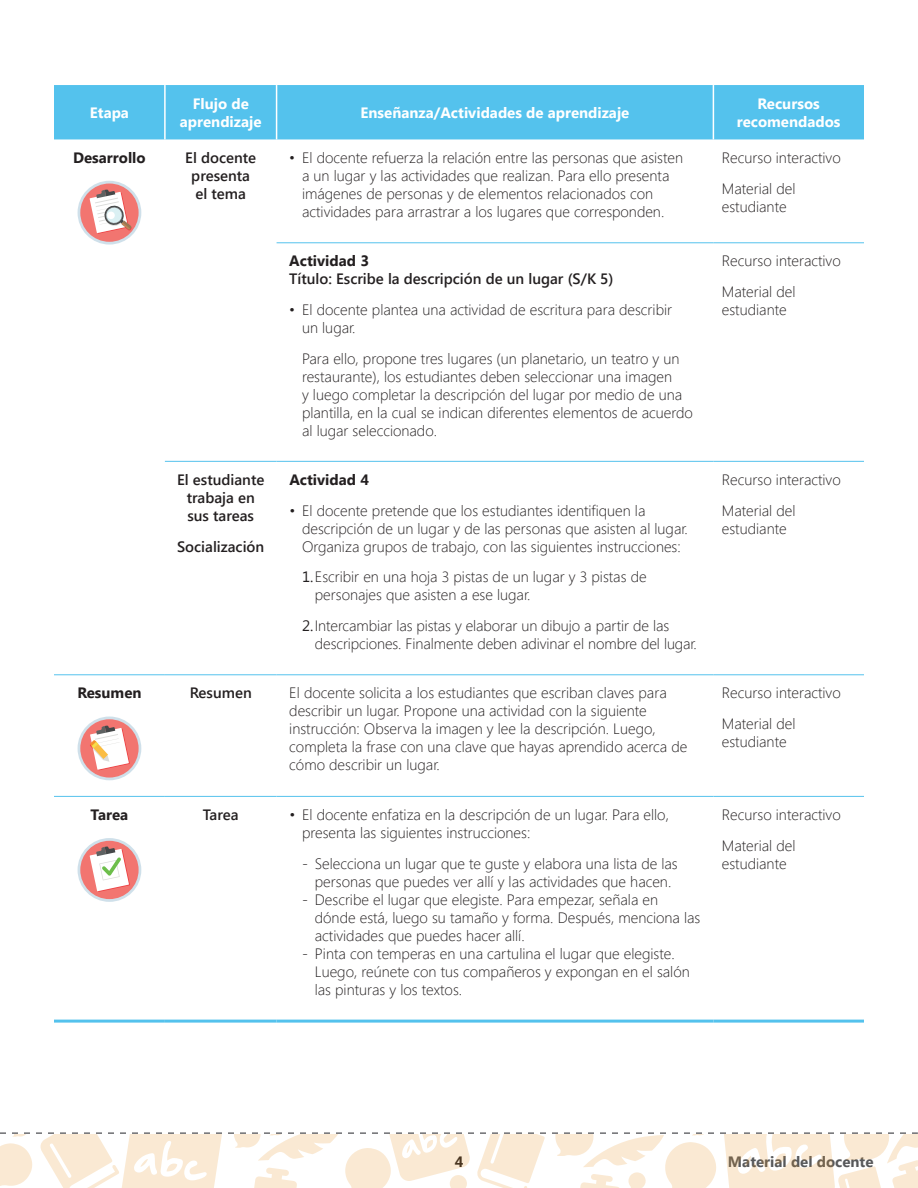
<style>
.page{position:relative;width:918px;height:1188px;background:#fff}
.page>*{position:absolute;margin:0;border:0;box-sizing:border-box;transform-origin:0 0}
.t1{font:300 15px/18px "Segoe UI";color:#231f20}
.t2{font:600 15px/18px "Segoe UI";color:#231f20;text-align:center}
.t3{font:700 15px/18px "Segoe UI";color:#fff;text-align:center}
.t4{font:700 15px "Segoe UI";color:#231f20}
.t5{font:700 15px "Segoe UI";color:#57585a}
.s1{font-weight:400}
</style>
<div class="page">
<svg style="left:0;top:1132px;width:918px;height:56px"></svg>
<div style="left:54px;top:85px;width:810px;height:54px;background:#54c2ed"></div>
<hr style="left:164px;top:85px;width:2px;height:54px;background:#fff">
<hr style="left:276px;top:85px;width:1px;height:54px;background:#fff">
<hr style="left:713px;top:85px;width:1px;height:54px;background:#fff">
<hr style="left:165px;top:461px;width:112px;height:1px;background:#54c2ed">
<hr style="left:277px;top:461px;width:436px;height:1px;background:#54c2ed">
<hr style="left:713px;top:461px;width:151px;height:1px;background:#54c2ed">
<hr style="left:54px;top:674px;width:111px;height:1px;background:#54c2ed">
<hr style="left:165px;top:674px;width:112px;height:1px;background:#54c2ed">
<hr style="left:277px;top:674px;width:436px;height:1px;background:#54c2ed">
<hr style="left:713px;top:674px;width:151px;height:1px;background:#54c2ed">
<hr style="left:54px;top:1020px;width:111px;height:3px;background:#54c2ed">
<hr style="left:165px;top:1020px;width:112px;height:3px;background:#54c2ed">
<hr style="left:277px;top:1020px;width:436px;height:3px;background:#54c2ed">
<hr style="left:713px;top:1020px;width:151px;height:3px;background:#54c2ed">
<hr style="left:54px;top:796px;width:111px;height:1px;background:#54c2ed">
<hr style="left:165px;top:796px;width:112px;height:1px;background:#54c2ed">
<hr style="left:277px;top:796px;width:436px;height:1px;background:#54c2ed">
<hr style="left:713px;top:796px;width:151px;height:1px;background:#54c2ed">
<hr style="left:277px;top:242px;width:436px;height:1px;background:#54c2ed">
<hr style="left:713px;top:242px;width:151px;height:1px;background:#54c2ed">
<svg style="left:78px;top:181px;width:63px;height:64px"></svg>
<div style="left:80px;top:184px;width:59px;height:58px;background:#f27570;border-radius:50%"></div>
<svg style="left:90px;top:189px;width:42px;height:45px"></svg>
<div style="left:78px;top:717px;width:63px;height:63px;background:#cfe0ea;border-radius:50%"></div>
<div style="left:80px;top:719px;width:59px;height:59px;background:#f27570;border-radius:50%"></div>
<svg style="left:90px;top:725px;width:40px;height:45px"></svg>
<div style="left:78px;top:838px;width:63px;height:64px;background:#cfe0ea;border-radius:50%"></div>
<div style="left:80px;top:841px;width:59px;height:58px;background:#f27570;border-radius:50%"></div>
<svg style="left:90px;top:846px;width:40px;height:46px"></svg>
<p class="t3" style="left:90px;top:103px;width:41px">Etapa</p>
<p class="t3" style="left:180px;top:94px;width:83px">Flujo de aprendizaje</p>
<p class="t3" style="left:361px;top:103px;width:270px">Enseñanza/Actividades de aprendizaje</p>
<p class="t3" style="left:737px;top:94px;width:105px">Recursos recomendados</p>
<p class="t4" style="left:73px;top:147px;width:74px">Desarrollo</p>
<p class="t2" style="left:185px;top:148px;width:72px">El docente presenta el tema</p>
<p class="t1" style="left:302px;top:148px;width:383px;text-indent:-13px">• El docente refuerza la relación entre las personas que asisten a un lugar y las actividades que realizan. Para ello presenta imágenes de personas y de elementos relacionados con actividades para arrastrar a los lugares que corresponden.</p>
<p class="t1" style="left:722px;top:141px;width:120px;line-height:30.8px">Recurso interactivo<br>Material del</p>
<p class="t1" style="left:722px;top:197px;width:66px">estudiante</p>
<p class="t2" style="left:177px;top:470px;width:89px">El estudiante trabaja en sus tareas</p>
<p class="t2" style="left:177px;top:537px;width:89px">Socialización</p>
<p class="t4" style="left:289px;top:250px;width:81px">Actividad 3</p>
<p class="t2" style="left:289px;top:270px;width:326px">Título: Escribe la descripción de un lugar (S/K 5)</p>
<p class="t1" style="left:302px;top:300px;width:372px;text-indent:-13px">• El docente plantea una actividad de escritura para describir un lugar.</p>
<p class="t1" style="left:302px;top:349px;width:392px">Para ello, propone tres lugares (un planetario, un teatro y un restaurante), los estudiantes deben seleccionar una imagen<br>y luego completar la descripción del lugar por medio de una plantilla, en la cual se indican diferentes elementos de acuerdo al lugar seleccionado.</p>
<p class="t4" style="left:289px;top:469px;width:81px">Actividad 4</p>
<p class="t1" style="left:302px;top:501px;width:387px;text-indent:-13px">• El docente pretende que los estudiantes identifiquen la descripción de un lugar y de las personas que asisten al lugar.<br>Organiza grupos de trabajo, con las siguientes instrucciones:</p>
<p class="t1" style="left:315px;top:567px;width:333px;text-indent:-13px"><span class="s1">1.</span> Escribir en una hoja 3 pistas de un lugar y 3 pistas de personajes que asisten a ese lugar.</p>
<p class="t1" style="left:315px;top:616px;width:384px;text-indent:-13px"><span class="s1">2.</span> Intercambiar las pistas y elaborar un dibujo a partir de las descripciones. Finalmente deben adivinar el nombre del lugar.</p>
<p class="t1" style="left:722px;top:245px;width:120px;line-height:30.8px">Recurso interactivo<br>Material del</p>
<p class="t1" style="left:722px;top:300px;width:66px">estudiante</p>
<p class="t1" style="left:722px;top:464px;width:120px;line-height:30.8px">Recurso interactivo<br>Material del</p>
<p class="t1" style="left:722px;top:519px;width:66px">estudiante</p>
<p class="t4" style="left:77px;top:682px;width:66px">Resumen</p>
<p class="t2" style="left:190px;top:684px;width:64px">Resumen</p>
<p class="t1" style="left:289px;top:683px;width:400px">El docente solicita a los estudiantes que escriban claves para describir un lugar. Propone una actividad con la siguiente instrucción: Observa la imagen y lee la descripción. Luego, completa la frase con una clave que hayas aprendido acerca de cómo describir un lugar.</p>
<p class="t1" style="left:722px;top:677px;width:120px;line-height:30.8px">Recurso interactivo<br>Material del</p>
<p class="t1" style="left:722px;top:732px;width:66px">estudiante</p>
<p class="t4" style="left:91px;top:804px;width:39px">Tarea</p>
<p class="t2" style="left:203px;top:806px;width:37px">Tarea</p>
<p class="t1" style="left:302px;top:805px;width:368px;text-indent:-13px">• El docente enfatiza en la descripción de un lugar. Para ello, presenta las siguientes instrucciones:</p>
<p class="t1" style="left:302px;top:854px;width:377px;text-align:center">- Selecciona un lugar que te guste y elabora una lista de las personas que puedes ver allí y las actividades que hacen.</p>
<p class="t1" style="left:315px;top:890px;width:387px;text-indent:-13px">- Describe el lugar que elegiste. Para empezar, señala en dónde está, luego su tamaño y forma. Después, menciona las actividades que puedes hacer allí.</p>
<p class="t1" style="left:315px;top:944px;width:376px;text-indent:-13px">- Pinta con temperas en una cartulina el lugar que elegiste.<br>Luego, reúnete con tus compañeros y expongan en el salón las pinturas y los textos.</p>
<p class="t1" style="left:722px;top:799px;width:120px;line-height:30.8px">Recurso interactivo<br>Material del</p>
<p class="t1" style="left:722px;top:854px;width:66px">estudiante</p>
<p class="t4" style="left:455px;top:1151px;width:10px">4</p>
<p class="t5" style="left:728px;top:1151px;width:147px">Material del docente</p>
</div>
